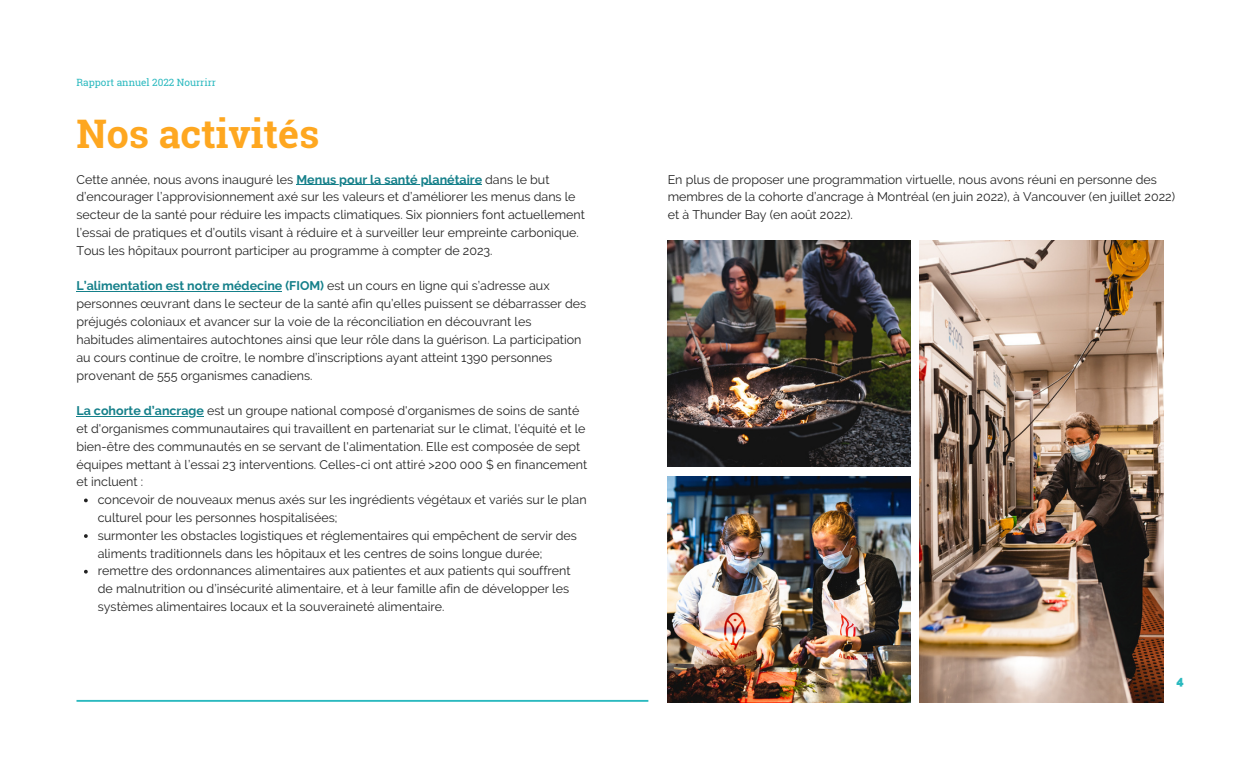
<style>
.page{position:relative;width:1260px;height:765px;background:#fff}
.page>*{position:absolute;margin:0;border:0;box-sizing:border-box;transform-origin:0 0}
.t1{font:700 39.38px "Roboto Slab";color:#fea720}
.t2{font:12.5px/17.8px "Raleway";color:#222}
.t3{font:800 12.5px "Raleway";color:#2bb9bf}
.t4{font:10px "Roboto Slab";color:#2bb9bf}
.s1{font-weight:700;color:#15808a}
</style>
<div class="page">
<img style="left:668px;top:476px;width:243px;height:226px">
<img style="left:668px;top:241px;width:243px;height:226px">
<img style="left:920px;top:241px;width:244px;height:461px">
<hr style="left:76px;top:700px;width:572px;height:2px;background:#2bb9bf">
<svg style="left:84px;top:499px;width:4px;height:3px"></svg>
<svg style="left:84px;top:534px;width:4px;height:4px"></svg>
<svg style="left:84px;top:570px;width:4px;height:4px"></svg>
<hr style="left:297px;top:185px;width:185px;height:1px;background:#15808a">
<hr style="left:76px;top:291px;width:206px;height:1px;background:#15808a">
<hr style="left:76px;top:416px;width:128px;height:1px;background:#15808a">
<p class="t4" style="left:76px;top:75px;width:141px">Rapport annuel 2022 Nourrirr</p>
<h1 class="t1" style="left:76px;top:106px;width:244px">Nos activités</h1>
<p class="t2" style="left:76px;top:170px;width:510px">Cette année, nous avons inauguré les <span class="s1">Menus pour la santé planétaire</span> dans le but d’encourager l’approvisionnement axé sur les valeurs et d’améliorer les menus dans le secteur de la santé pour réduire les impacts climatiques. Six pionniers font actuellement l’essai de pratiques et d’outils visant à réduire et à surveiller leur empreinte carbonique.<br>Tous les hôpitaux pourront participer au programme à compter de 2023.</p>
<p class="t2" style="left:76px;top:277px;width:511px"><span class="s1">L’alimentation est notre médecine (FIOM)</span> est un cours en ligne qui s’adresse aux personnes œuvrant dans le secteur de la santé afin qu’elles puissent se débarrasser des préjugés coloniaux et avancer sur la voie de la réconciliation en découvrant les habitudes alimentaires autochtones ainsi que leur rôle dans la guérison. La participation au cours continue de croître, le nombre d’inscriptions ayant atteint 1390 personnes provenant de 555 organismes canadiens.</p>
<p class="t2" style="left:76px;top:402px;width:512px"><span class="s1">La cohorte d’ancrage</span> est un groupe national composé d'organismes de soins de santé et d'organismes communautaires qui travaillent en partenariat sur le climat, l'équité et le bien-être des communautés en se servant de l'alimentation. Elle est composée de sept équipes mettant à l’essai 23 interventions. Celles-ci ont attiré &gt;200 000 $ en financement et incluent :</p>
<p class="t2" style="left:98px;top:491px;width:490px">concevoir de nouveaux menus axés sur les ingrédients végétaux et variés sur le plan culturel pour les personnes hospitalisées;<br>surmonter les obstacles logistiques et réglementaires qui empêchent de servir des aliments traditionnels dans les hôpitaux et les centres de soins longue durée; remettre des ordonnances alimentaires aux patientes et aux patients qui souffrent de malnutrition ou d’insécurité alimentaire, et à leur famille afin de développer les systèmes alimentaires locaux et la souveraineté alimentaire.</p>
<p class="t2" style="left:668px;top:170px;width:509px">En plus de proposer une programmation virtuelle, nous avons réuni en personne des membres de la cohorte d’ancrage à Montréal (en juin 2022), à Vancouver (en juillet 2022) et à Thunder Bay (en août 2022).</p>
<p class="t3" style="left:1176px;top:673px;width:9px">4</p>
</div>
